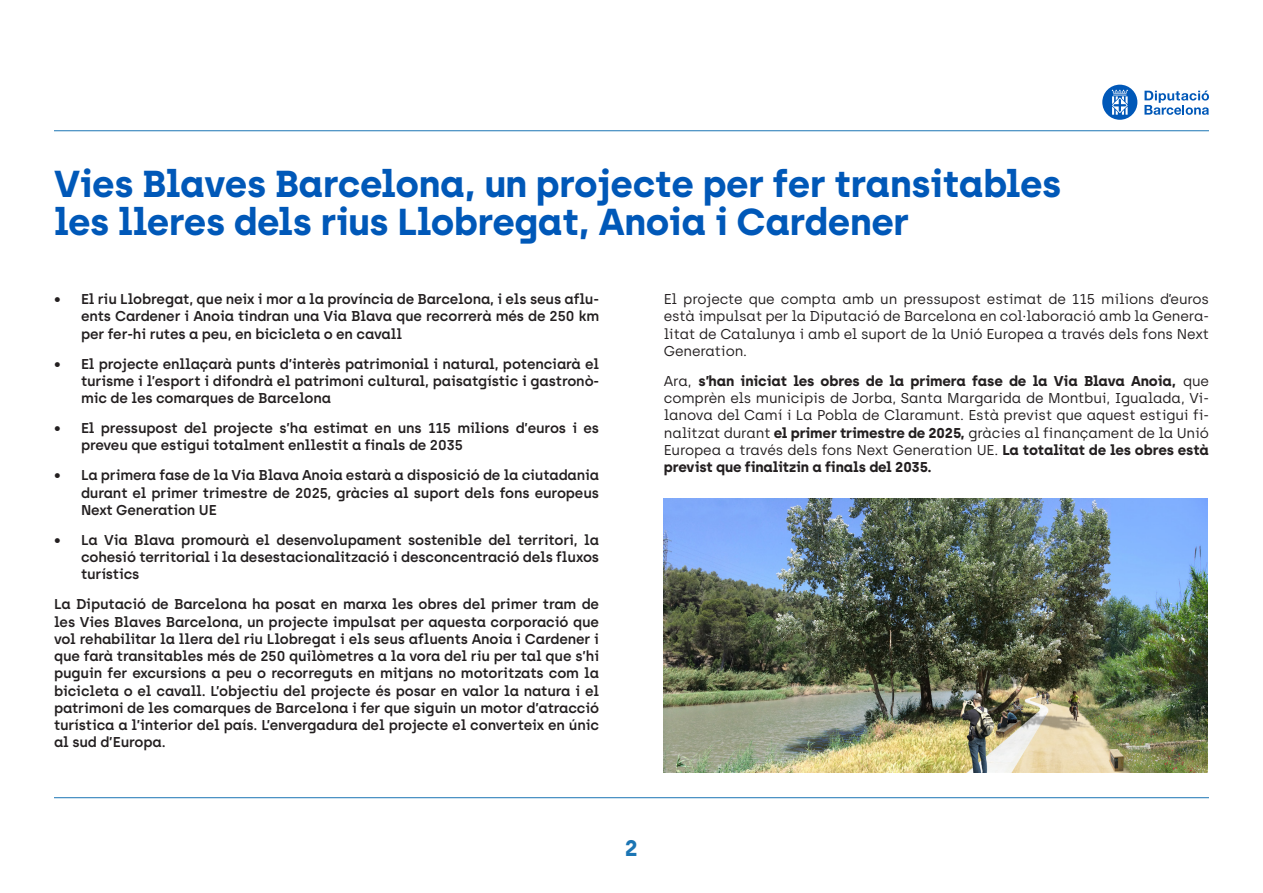
<style>
.page{position:relative;width:1263px;height:893px;background:#fff}
.page>*{position:absolute;margin:0;border:0;box-sizing:border-box;transform-origin:0 0}
.titulo_grande{font:700 37.5px/37.5px "Archia";letter-spacing:-.01em;color:#0058b8}
.titulos{font:700 22.5px "Archia";color:#1b75b4}
.text_seguit{font:600 14.25px/17.2px "Archia";letter-spacing:-.01em;color:#231f20;text-align:justify}
.text_seguit-2{font:14.25px/17.2px "Archia";letter-spacing:-.01em;color:#231f20;text-align:justify}
.s1{font-weight:700}
</style>
<div class="page">
<svg style="left:1144px;top:91px;width:65px;height:24px"></svg>
<svg style="left:1102px;top:85px;width:35px;height:35px"></svg>
<hr style="left:54px;top:130px;width:1155px;height:1px;background:#1b75b4">
<hr style="left:54px;top:797px;width:1155px;height:1px;background:#1b75b4">
<img style="left:664px;top:499px;width:543px;height:273px">
<p class="titulo_grande" style="left:54px;top:165px;width:1009px">Vies Blaves Barcelona, un projecte per fer transitables les lleres dels rius Llobregat, Anoia i Cardener</p>
<p class="text_seguit" style="left:81px;top:290px;width:520px;text-indent:-27px">• El riu Llobregat, que neix i mor a la província de Barcelona, i els seus aflu&shy;ents Cardener i Anoia tindran una Via Blava que recorrerà més de 250 km per fer-hi rutes a peu, en bicicleta o en cavall</p>
<p class="text_seguit" style="left:81px;top:355px;width:520px;text-indent:-27px">• El projecte enllaçarà punts d’interès patrimonial i natural, potenciarà el turisme i l’esport i difondrà el patrimoni cultural, paisatgístic i gastronò&shy;mic de les comarques de Barcelona</p>
<p class="text_seguit" style="left:81px;top:419px;width:520px;text-indent:-27px">• El pressupost del projecte s’ha estimat en uns 115 milions d’euros i es preveu que estigui totalment enllestit a finals de 2035</p>
<p class="text_seguit" style="left:81px;top:467px;width:520px;text-indent:-27px">• La primera fase de la Via Blava Anoia estarà a disposició de la ciutadania durant el primer trimestre de 2025, gràcies al suport dels fons europeus Next Generation UE</p>
<p class="text_seguit" style="left:81px;top:531px;width:520px;text-indent:-27px">• La Via Blava promourà el desenvolupament sostenible del territori, la cohesió territorial i la desestacionalització i desconcentració dels fluxos turístics</p>
<p class="text_seguit" style="left:54px;top:596px;width:547px">La Diputació de Barcelona ha posat en marxa les obres del primer tram de les Vies Blaves Barcelona, un projecte impulsat per aquesta corporació que vol rehabilitar la llera del riu Llobregat i els seus afluents Anoia i Cardener i que farà transitables més de 250 quilòmetres a la vora del riu per tal que s’hi puguin fer excursions a peu o recorreguts en mitjans no motoritzats com la bicicleta o el cavall. L’objectiu del projecte és posar en valor la natura i el patrimoni de les comarques de Barcelona i fer que siguin un motor d’atracció turística a l’interior del país. L’envergadura del projecte el converteix en únic al sud d’Europa.</p>
<p class="text_seguit-2" style="left:664px;top:290px;width:547px">El projecte que compta amb un pressupost estimat de 115 milions d’euros està impulsat per la Diputació de Barcelona en col·laboració amb la Genera&shy;litat de Catalunya i amb el suport de la Unió Europea a través dels fons Next Generation.</p>
<p class="text_seguit-2" style="left:664px;top:372px;width:547px">Ara, <span class="s1">s’han iniciat les obres de la primera fase de la Via Blava Anoia,</span> que comprèn els municipis de Jorba, Santa Margarida de Montbui, Igualada, Vi&shy;lanova del Camí i La Pobla de Claramunt. Està previst que aquest estigui fi&shy;nalitzat durant <span class="s1">el primer trimestre de 2025,</span> gràcies al finançament de la Unió Europea a través dels fons Next Generation UE. <span class="s1">La totalitat de les obres està previst que finalitzin a finals del 2035.</span></p>
<p class="titulos" style="left:625px;top:834px;width:15px">2</p>
</div>
